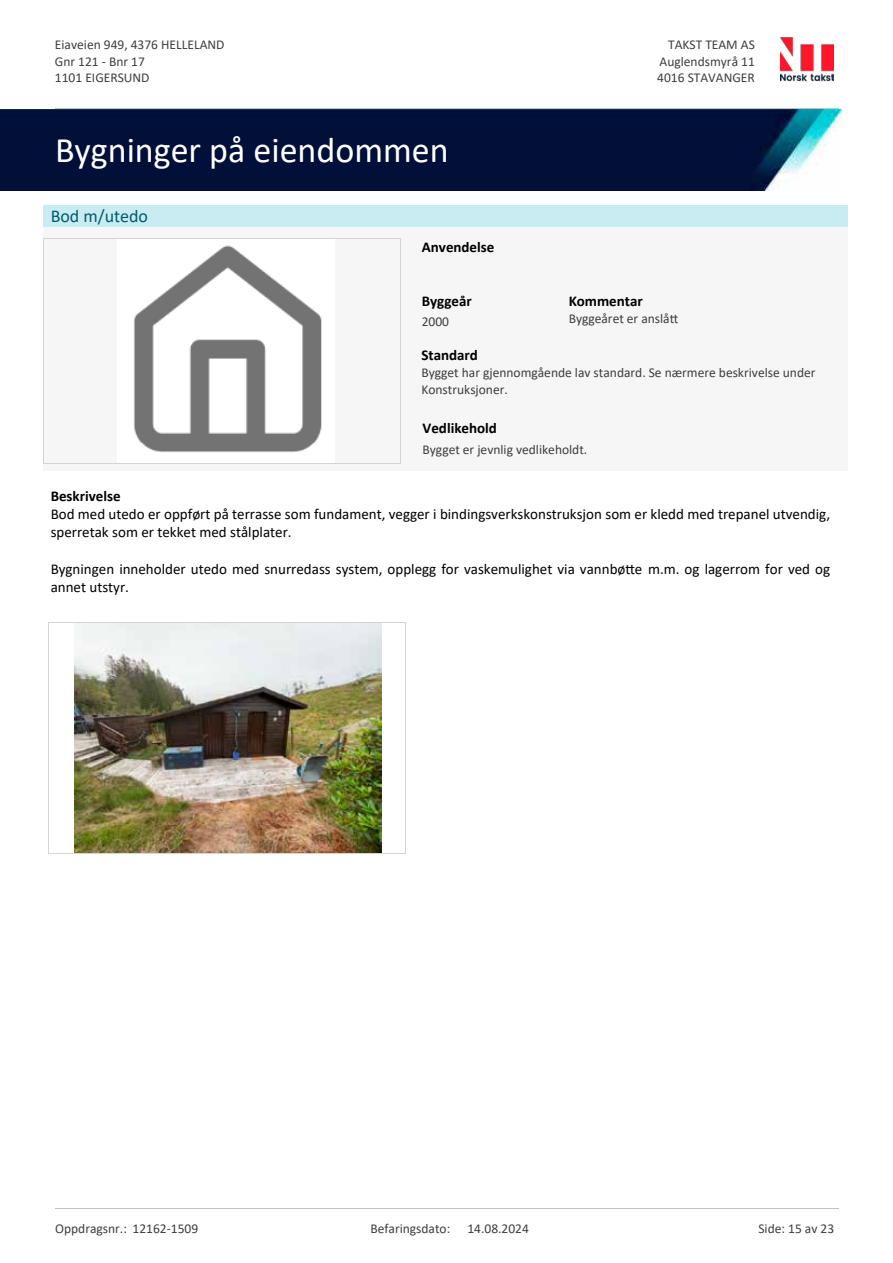
<style>
.page{position:relative;width:893px;height:1263px;background:#fff}
.page>*{position:absolute;margin:0;border:0;box-sizing:border-box;transform-origin:0 0}
.t1{font:36px "Calibri";color:#fff}
.t2{font:18px "Calibri";color:#005c6a}
.t3{font:15px/18.3px "Calibri";color:#000}
.t4{font:700 15px "Calibri";color:#000}
.t5{font:13.5px/16.5px "Calibri";color:#3e3e3e}
</style>
<div class="page">
<img style="left:0;top:109px;width:842px;height:81px">
<div style="left:43px;top:205px;width:805px;height:22px;background:#c9ecf2"></div>
<div style="left:43px;top:227px;width:805px;height:243px;background:#f6f6f6"></div>
<img style="left:134px;top:245px;width:188px;height:207px">
<hr style="left:43px;top:238px;width:1px;height:225px;background:#d4d4d4">
<hr style="left:400px;top:238px;width:1px;height:225px;background:#d4d4d4">
<hr style="left:43px;top:238px;width:357px;height:1px;background:#d4d4d4">
<hr style="left:43px;top:463px;width:357px;height:1px;background:#d4d4d4">
<img style="left:74px;top:622px;width:307px;height:231px">
<hr style="left:49px;top:623px;width:1px;height:230px;background:#d4d4d4">
<hr style="left:406px;top:623px;width:1px;height:230px;background:#d4d4d4">
<hr style="left:49px;top:623px;width:357px;height:1px;background:#d4d4d4">
<hr style="left:49px;top:853px;width:357px;height:1px;background:#d4d4d4">
<img style="left:781px;top:37px;width:53px;height:45px">
<hr style="left:55px;top:108px;width:783px;height:1px;background:#c1c1c1">
<hr style="left:55px;top:1208px;width:783px;height:1px;background:#c1c1c1">
<p class="t5" style="left:55px;top:36px;width:171px">Eiaveien 949, 4376 HELLELAND<br>Gnr 121 - Bnr 17<br>1101 EIGERSUND</p>
<p class="t5" style="left:668px;top:36px;width:88px">TAKST TEAM AS</p>
<p class="t5" style="left:660px;top:53px;width:97px">Auglendsmyrå 11</p>
<p class="t5" style="left:657px;top:69px;width:99px">4016 STAVANGER</p>
<h1 class="t1" style="left:55px;top:125px;width:395px">Bygninger på eiendommen</h1>
<h2 class="t2" style="left:51px;top:204px;width:99px">Bod m/utedo</h2>
<p class="t4" style="left:422px;top:237px;width:74px">Anvendelse</p>
<p class="t4" style="left:422px;top:291px;width:51px">Byggeår</p>
<p class="t4" style="left:569px;top:291px;width:76px">Kommentar</p>
<p class="t5" style="left:422px;top:313px;width:29px">2000</p>
<p class="t5" style="left:569px;top:310px;width:111px">Byggeåret er anslått</p>
<p class="t4" style="left:421px;top:345px;width:58px">Standard</p>
<p class="t5" style="left:421px;top:364px;width:396px">Bygget har gjennomgående lav standard. Se nærmere beskrivelse under<br>Konstruksjoner.</p>
<p class="t4" style="left:423px;top:418px;width:76px">Vedlikehold</p>
<p class="t5" style="left:423px;top:441px;width:166px">Bygget er jevnlig vedlikeholdt.</p>
<p class="t4" style="left:51px;top:485px;width:71px">Beskrivelse</p>
<p class="t3" style="left:51px;top:504px;width:781px">Bod med utedo er oppført på terrasse som fundament, vegger i bindingsverkskonstruksjon som er kledd med trepanel utvendig, sperretak som er tekket med stålplater.</p>
<p class="t3" style="left:51px;top:559px;width:781px">Bygningen inneholder utedo med snurredass system, opplegg for vaskemulighet via vannbøtte m.m. og lagerrom for ved og annet utstyr.</p>
<p class="t5" style="left:55px;top:1219px;width:145px">Oppdragsnr.: 12162-1509</p>
<p class="t5" style="left:370px;top:1219px;width:81px">Befaringsdato:</p>
<p class="t5" style="left:467px;top:1219px;width:63px">14.08.2024</p>
<p class="t5" style="left:758px;top:1219px;width:77px">Side: 15 av 23</p>
</div>
